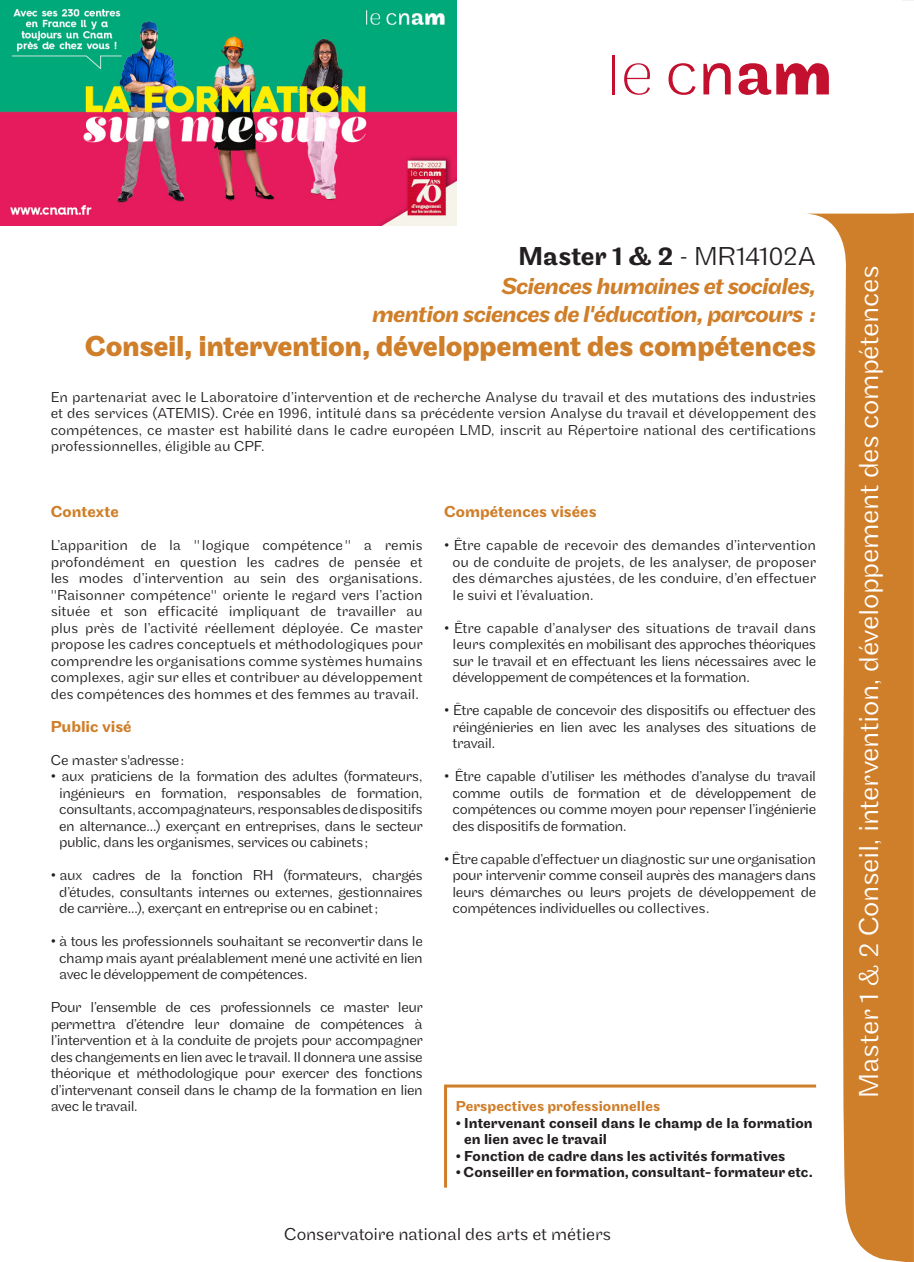
<style>
.page{position:relative;width:914px;height:1262px;background:#fff}
.page>*{position:absolute;margin:0;border:0;box-sizing:border-box;transform-origin:0 0}
.en_tete{font:700 30px "Maple";letter-spacing:-.015em;color:#cf7e29}
.t1{font:300 28.5px "Maple";letter-spacing:-.01em;color:#fff}
.en_tete-2{font:500 27px "Maple";letter-spacing:-.005em;color:#231f20}
.en_tete-3{font:italic 500 24px/27.6px "Maple";letter-spacing:-.03em;color:#cf7e29;text-align:right}
.Texte_courant{font:300 18px "Maple";letter-spacing:-.01em;color:#231f20}
.Titre1{font:500 16.5px "Maple";color:#cf7e29}
.t2{font:300 15px/16.5px "Maple";letter-spacing:-.025em;color:#231f20;text-align:justify}
.texte{font:500 15px/16.5px "Maple";color:#231f20}
.t3{font:500 15px "Maple";letter-spacing:.005em;color:#cf7e29}
.s1{font-weight:300}
</style>
<div class="page">
<svg style="left:806px;top:213px;width:108px;height:1048px;fill:#cf7e29"></svg>
<svg style="left:444px;top:1083px;width:375px;height:107px"></svg>
<img style="left:0;top:0;width:457px;height:225px">
<svg style="left:624px;top:63px;width:26px;height:32px"></svg>
<hr style="left:612px;top:55px;width:2px;height:39px;background:#c3102e">
<svg style="left:668px;top:63px;width:27px;height:32px"></svg>
<svg style="left:703px;top:63px;width:28px;height:31px"></svg>
<svg style="left:738px;top:63px;width:91px;height:32px"></svg>
<svg style="left:902px;top:0;width:12px;height:1px"></svg>
<svg style="left:902px;top:1261px;width:12px;height:1px"></svg>
<p class="en_tete-2" style="left:518px;top:241px;width:299px">Master 1 &amp; 2 <span class="s1">- MR14102A</span></p>
<p class="en_tete-3" style="left:372px;top:273px;width:446px">Sciences humaines et sociales,<br>mention sciences de l'éducation, parcours :</p>
<p class="en_tete" style="left:85px;top:329px;width:733px">Conseil, intervention, développement des compétences</p>
<p class="t2" style="left:51px;top:388px;width:767px">En partenariat avec le Laboratoire d’intervention et de recherche Analyse du travail et des mutations des industries et des services (ATEMIS). Crée en 1996, intitulé dans sa précédente version Analyse du travail et développement des compétences, ce master est habilité dans le cadre européen LMD, inscrit au Répertoire national des certifications professionnelles, éligible au CPF.</p>
<p class="Titre1" style="left:51px;top:502px;width:70px">Contexte</p>
<p class="t2" style="left:51px;top:537px;width:374px">L’apparition de la " logique compétence" a remis profondément en question les cadres de pensée et les modes d’intervention au sein des organisations. "Raisonner compétence" oriente le regard vers l’action située et son efficacité impliquant de travailler au plus près de l’activité réellement déployée. Ce master propose les cadres conceptuels et méthodologiques pour comprendre les organisations comme systèmes humains complexes, agir sur elles et contribuer au développement des compétences des hommes et des femmes au travail.</p>
<p class="Titre1" style="left:51px;top:716px;width:82px">Public visé</p>
<p class="t2" style="left:51px;top:751px;width:135px">Ce master s'adresse:</p>
<p class="t2" style="left:59px;top:768px;width:365px;text-indent:-9px">• aux praticiens de la formation des adultes (formateurs, ingénieurs en formation, responsables de formation, consultants, accompagnateurs, responsables de dispositifs en alternance...) exerçant en entreprises, dans le secteur public, dans les organismes, services ou cabinets;</p>
<p class="t2" style="left:59px;top:867px;width:365px;text-indent:-9px">• aux cadres de la fonction RH (formateurs, chargés d’études, consultants internes ou externes, gestionnaires de carrière...), exerçant en entreprise ou en cabinet;</p>
<p class="t2" style="left:59px;top:933px;width:365px;text-indent:-9px">• à tous les professionnels souhaitant se reconvertir dans le champ mais ayant préalablement mené une activité en lien avec le développement de compétences.</p>
<p class="t2" style="left:51px;top:999px;width:374px">Pour l’ensemble de ces professionnels ce master leur permettra d’étendre leur domaine de compétences à l’intervention et à la conduite de projets pour accompagner des changements en lien avec le travail. Il donnera une assise théorique et méthodologique pour exercer des fonctions d’intervenant conseil dans le champ de la formation en lien avec le travail.</p>
<p class="Titre1" style="left:444px;top:502px;width:154px">Compétences visées</p>
<p class="t2" style="left:453px;top:537px;width:365px;text-indent:-9px">• Être capable de recevoir des demandes d’intervention ou de conduite de projets, de les analyser, de proposer des démarches ajustées, de les conduire, d’en effectuer le suivi et l’évaluation.</p>
<p class="t2" style="left:453px;top:619px;width:365px;text-indent:-9px">• Être capable d’analyser des situations de travail dans leurs complexités en mobilisant des approches théoriques sur le travail et en effectuant les liens nécessaires avec le développement de compétences et la formation.</p>
<p class="t2" style="left:453px;top:702px;width:365px;text-indent:-9px">• Être capable de concevoir des dispositifs ou effectuer des réingénieries en lien avec les analyses des situations de travail.</p>
<p class="t2" style="left:453px;top:768px;width:365px;text-indent:-9px">• Être capable d’utiliser les méthodes d’analyse du travail comme outils de formation et de développement de compétences ou comme moyen pour repenser l’ingénierie des dispositifs de formation.</p>
<p class="t2" style="left:453px;top:850px;width:365px;text-indent:-9px">• Être capable d’effectuer un diagnostic sur une organisation pour intervenir comme conseil auprès des managers dans leurs démarches ou leurs projets de développement de compétences individuelles ou collectives.</p>
<p class="t3" style="left:456px;top:1097px;width:206px">Perspectives professionnelles</p>
<p class="texte" style="left:464px;top:1114px;width:350px;text-indent:-8px">• Intervenant conseil dans le champ de la formation en lien avec le travail</p>
<p class="texte" style="left:456px;top:1147px;width:331px">• Fonction de cadre dans les activités formatives</p>
<p class="texte" style="left:456px;top:1164px;width:359px">• Conseiller en formation, consultant- formateur etc.</p>
<p class="Texte_courant" style="left:284px;top:1223px;width:329px">Conservatoire national des arts et métiers</p>
<p class="t1" style="left:852px;top:1097px;width:833px;rotate:-90deg">Master 1 &amp; 2 Conseil, intervention, développement des compétences</p>
</div>
